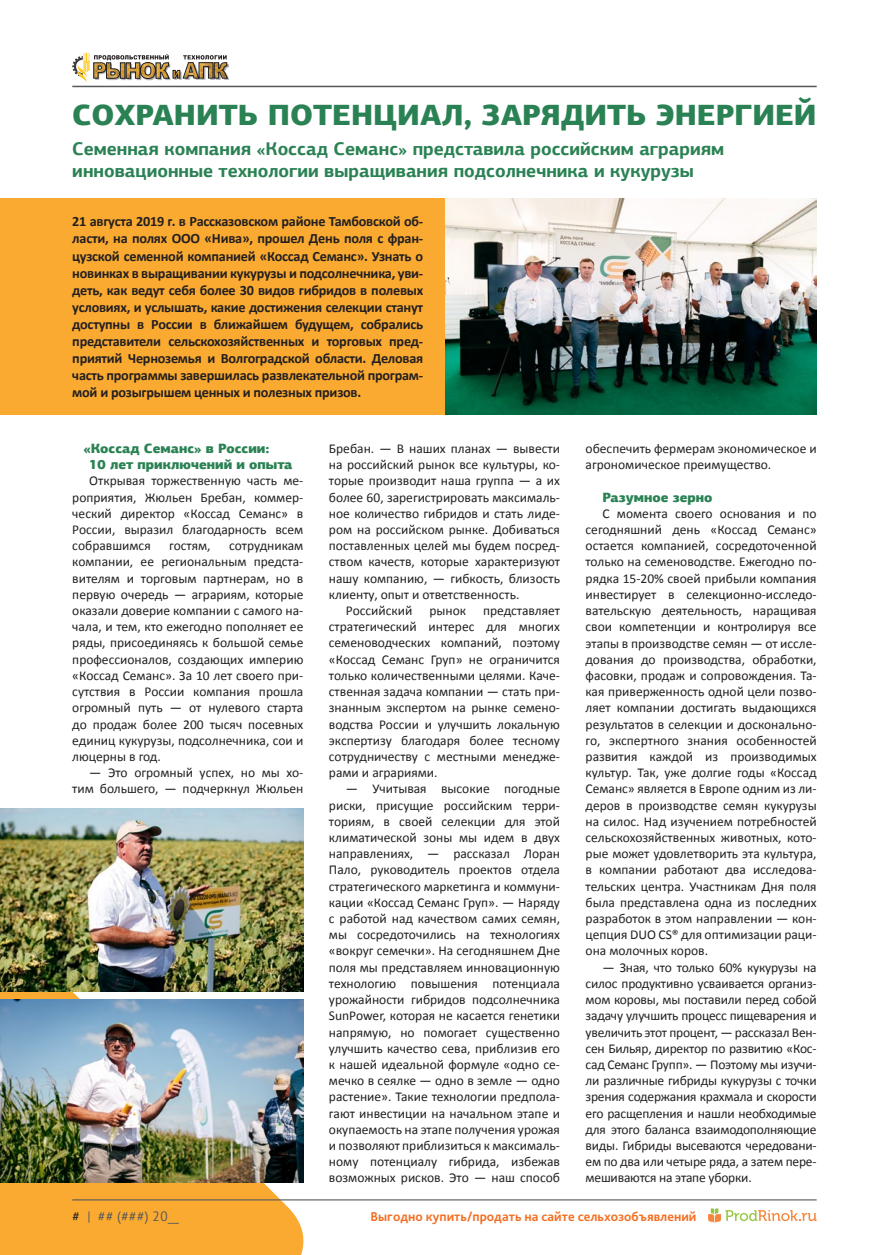
<style>
.page{position:relative;width:889px;height:1255px;background:#fff}
.page>*{position:absolute;margin:0;border:0;box-sizing:border-box;transform-origin:0 0}
.t1{font:900 29.25px "PF Agora Sans Pro";color:#2a8254}
.t2{font:700 18.45px/22px "PF Agora Sans Pro";color:#2a8254}
.t3{font:700 14.25px/17.1px "Calibri";letter-spacing:-.015em;color:#231f20;text-align:justify}
.t4{font:13.5px/16.2px "Calibri";color:#231f20;text-align:justify}
.t5{font:900 13.5px/16.2px "PF Agora Sans Pro";color:#2a8254}
.t6{font:700 13.5px "Bliss Pro";color:#f36e21}
.t7{font:13.5px "PT Sans";color:#57585a}
.s1{color:#231f20}
</style>
<div class="page">
<svg style="left:0;top:933px;width:323px;height:321px;fill:#faaa31"></svg>
<img style="left:444px;top:198px;width:372px;height:217px">
<img style="left:0;top:999px;width:303px;height:183px">
<img style="left:0;top:808px;width:303px;height:183px">
<div style="left:0;top:198px;width:444px;height:217px;background:#faaa31"></div>
<hr style="left:72px;top:1199px;width:744px;height:1px;background:#57585a">
<hr style="left:72px;top:86px;width:744px;height:1px;background:#57585a">
<svg style="left:72px;top:53px;width:155px;height:30px"></svg>
<svg style="left:708px;top:1208px;width:108px;height:14px"></svg>
<h1 class="t1" style="left:72px;top:95px;width:746px">СОХРАНИТЬ ПОТЕНЦИАЛ, ЗАРЯДИТЬ ЭНЕРГИЕЙ</h1>
<h2 class="t2" style="left:72px;top:137px;width:653px">Семенная компания «Коссад Семанс» представила российским аграриям инновационные технологии выращивания подсолнечника и кукурузы</h2>
<p class="t3" style="left:72px;top:213px;width:352px">21 августа 2019 г. в Рассказовском районе Тамбовской об&shy;ласти, на полях ООО «Нива», прошел День поля с фран&shy;цузской семенной компанией «Коссад Семанс». Узнать о новинках в выращивании кукурузы и подсолнечника, уви&shy;деть, как ведут себя более 30 видов гибридов в полевых условиях, и услышать, какие достижения селекции станут доступны в России в ближайшем будущем, собрались представители сельскохозяйственных и торговых пред&shy;приятий Черноземья и Волгоградской области. Деловая часть программы завершилась развлекательной програм&shy;мой и розыгрышем ценных и полезных призов.</p>
<p class="t5" style="left:89px;top:440px;width:205px;text-indent:-6px">«Коссад Семанс» в России:<br>10 лет приключений и опыта</p>
<p class="t4" style="left:72px;top:473px;width:233px;text-indent:17px">Открывая торжественную часть ме&shy;роприятия, Жюльен Бребан, коммер&shy;ческий директор «Коссад Семанс» в России, выразил благодарность всем собравшимся</p>
<p class="t4" style="left:72px;top:537px;width:233px;text-indent:157px">сотрудникам компании, ее региональным предста&shy;вителям и торговым партнерам, но в первую очередь — аграриям, которые оказали доверие компании с самого на&shy;чала, и тем, кто ежегодно пополняет ее ряды, присоединяясь к большой семье профессионалов, создающих империю «Коссад Семанс». За 10 лет своего при&shy;сутствия в России компания прошла огромный путь — от нулевого старта до продаж более 200 тысяч посевных единиц кукурузы, подсолнечника, сои и люцерны в год.</p>
<p class="t4" style="left:72px;top:764px;width:233px;text-align:right">— Это огромный успех, но мы хо&shy;тим большего, — подчеркнул Жюльен</p>
<p class="t4" style="left:169px;top:537px;width:43px">гостям,</p>
<p class="t4" style="left:329px;top:440px;width:233px">Бребан. — В наших планах — вывести</p>
<p class="t4" style="left:329px;top:456px;width:232px">на российский рынок все культуры, ко-</p>
<p class="t4" style="left:329px;top:473px;width:233px">торые производит наша группа — а их</p>
<p class="t4" style="left:329px;top:489px;width:233px">более 60, зарегистрировать максималь-</p>
<p class="t4" style="left:329px;top:505px;width:233px">ное количество гибридов и стать лиде-</p>
<p class="t4" style="left:329px;top:521px;width:232px">ром на российском рынке. Добиваться</p>
<p class="t4" style="left:329px;top:537px;width:233px">поставленных целей мы будем посред-</p>
<p class="t4" style="left:329px;top:554px;width:233px">ством качеств, которые характеризуют</p>
<p class="t4" style="left:329px;top:570px;width:233px">нашу компанию, — гибкость, близость</p>
<p class="t4" style="left:329px;top:586px;width:192px">клиенту, опыт и ответственность.</p>
<p class="t4" style="left:346px;top:602px;width:68px">Российский</p>
<p class="t4" style="left:429px;top:602px;width:38px">рынок</p>
<p class="t4" style="left:329px;top:602px;width:233px;text-indent:154px">представляет стратегический интерес для многих семеноводческих компаний, поэтому «Коссад Семанс Груп» не ограничится только количественными целями. Каче&shy;ственная задача компании — стать при&shy;знанным экспертом на рынке семено&shy;водства России и улучшить локальную экспертизу благодаря более тесному сотрудничеству с местными менедже&shy;рами и аграриями.</p>
<p class="t4" style="left:329px;top:780px;width:233px;text-indent:17px">— Учитывая высокие погодные риски, присущие российским терри&shy;ториям, в своей селекции для этой климатической зоны мы идем в двух направлениях, — рассказал Лоран Пало, руководитель проектов отдела стратегического маркетинга и коммуни&shy;кации «Коссад Семанс Груп». — Наряду с работой над качеством самих семян, мы сосредоточились на технологиях «вокруг семечки». На сегодняшнем Дне поля мы представляем инновационную технологию повышения потенциала урожайности гибридов подсолнечника SunPower, которая не касается генетики напрямую, но помогает существенно улучшить качество сева, приблизив его к нашей идеальной формуле «одно се&shy;мечко в сеялке — одно в земле — одно растение». Такие технологии предпола&shy;гают инвестиции на начальном этапе и окупаемость на этапе получения урожая и позволяют приблизиться к максималь&shy;ному потенциалу гибрида, избежав возможных рисков. Это — наш способ</p>
<p class="t4" style="left:585px;top:440px;width:233px">обеспечить фермерам экономическое и агрономическое преимущество.</p>
<p class="t5" style="left:602px;top:489px;width:111px">Разумное зерно</p>
<p class="t4" style="left:585px;top:505px;width:233px;text-indent:17px">С момента своего основания и по сегодняшний день «Коссад Семанс» остается компанией, сосредоточенной только на семеноводстве. Ежегодно по&shy;рядка 15-20% своей прибыли компания инвестирует в селекционно-исследо&shy;вательскую деятельность, наращивая свои компетенции и контролируя все этапы в производстве семян — от иссле&shy;дования до производства, обработки, фасовки, продаж и сопровождения. Та&shy;кая приверженность одной цели позво&shy;ляет компании достигать выдающихся результатов в селекции и досконально&shy;го, экспертного знания особенностей развития каждой из производимых культур. Так, уже долгие годы «Коссад Семанс» является в Европе одним из ли&shy;деров в производстве семян кукурузы на силос. Над изучением потребностей сельскохозяйственных животных, кото&shy;рые может удовлетворить эта культура, в компании работают два исследова&shy;тельских центра. Участникам Дня поля была представлена одна из последних разработок в этом направлении — кон&shy;цепция DUO CS® для оптимизации раци&shy;она молочных коров.</p>
<p class="t4" style="left:585px;top:959px;width:233px;text-indent:17px">— Зная, что только 60% кукурузы на силос продуктивно усваивается организ&shy;мом коровы, мы поставили перед собой задачу улучшить процесс пищеварения и увеличить этот процент, — рассказал Вен&shy;сен Бильяр, директор по развитию «Кос&shy;сад Семанс Групп». — Поэтому мы изучи&shy;ли различные гибриды кукурузы с точки зрения содержания крахмала и скорости его расщепления и нашли необходимые для этого баланса взаимодополняющие виды. Гибриды высеваются чередовани&shy;ем по два или четыре ряда, а затем пере&shy;мешиваются на этапе уборки.</p>
<p class="t7" style="left:72px;top:1207px;width:108px"><span class="s1">#</span> | ## (###) 20__</p>
<p class="t6" style="left:370px;top:1208px;width:327px">Выгодно купить/продать на сайте сельхозобъявлений</p>
</div>
